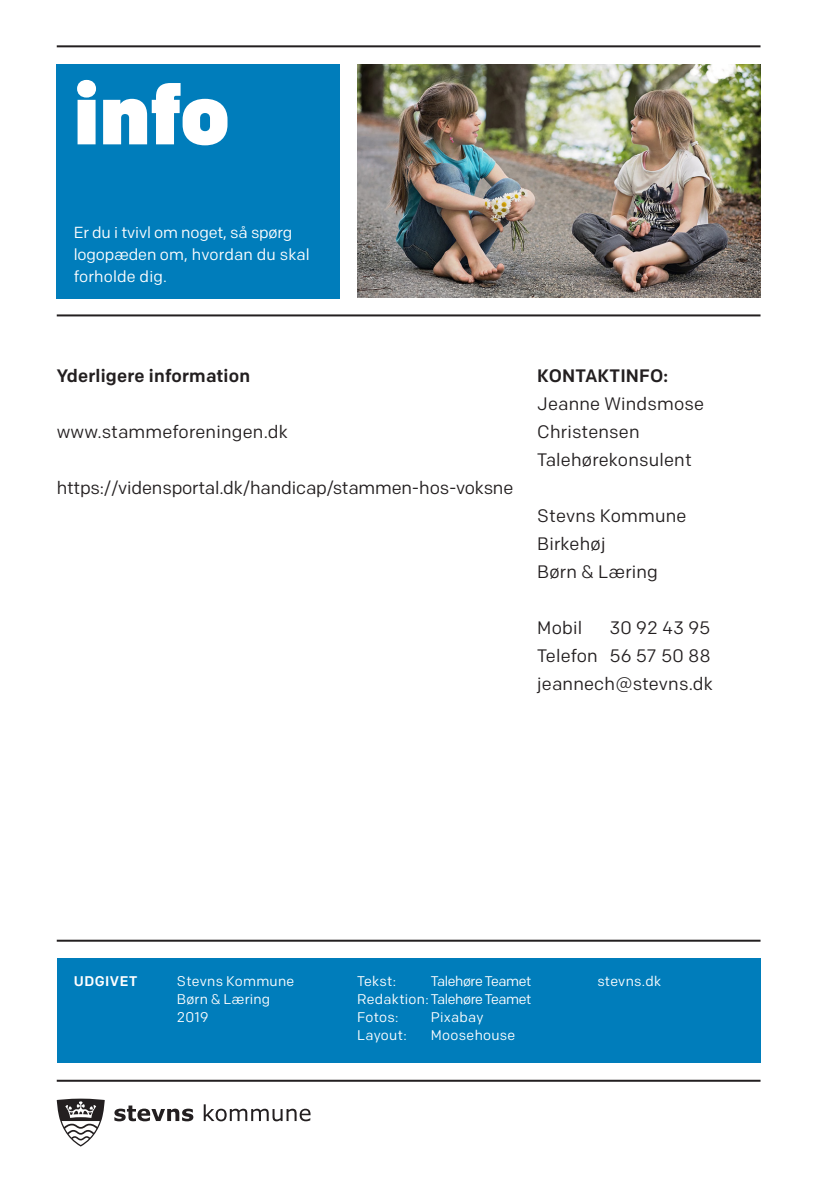
<style>
.page{position:relative;width:840px;height:1191px;background:#fff}
.page>*{position:absolute;margin:0;border:0;box-sizing:border-box;transform-origin:0 0}
.Infoboks_talformat{font:900 84px "Colfax";color:#fff}
.Navnetræk{font:18px/28px "Colfax";letter-spacing:.01em;color:#231f20}
.Navnetræk-2{font:18px "Colfax";letter-spacing:-.01em;color:#231f20}
.Navnetræk-3{font:500 18px "Colfax";letter-spacing:.01em;color:#231f20}
.Navnetræk-4{font:16px/22px "Colfax";letter-spacing:-.01em;color:#fff}
.Bagside_afsender_bok{font:14px "Colfax";letter-spacing:.015em;color:#fff}
.Bagside_afsender_bok-2{font:14px "Colfax";letter-spacing:-.03em;color:#fff}
.Bagside_afsender_bok-3{font:500 14px "Colfax";letter-spacing:.035em;color:#fff}
</style>
<div class="page">
<hr style="left:57px;top:939px;width:703px;height:2px;background:#231f20">
<svg style="left:114px;top:1105px;width:79px;height:16px"></svg>
<svg style="left:203px;top:1104px;width:107px;height:17px"></svg>
<svg style="left:57px;top:1098px;width:48px;height:48px"></svg>
<hr style="left:57px;top:1079px;width:703px;height:2px;background:#231f20">
<div style="left:57px;top:958px;width:703px;height:104px;background:#007dbb"></div>
<hr style="left:57px;top:45px;width:703px;height:2px;background:#231f20">
<hr style="left:57px;top:314px;width:703px;height:2px;background:#231f20">
<div style="left:57px;top:64px;width:283px;height:235px;background:#007dbb"></div>
<img style="left:357px;top:64px;width:403px;height:233px">
<p class="Infoboks_talformat" style="left:74px;top:63px;width:157px">info</p>
<p class="Navnetræk-4" style="left:74px;top:221px;width:237px">Er du i tvivl om noget, så spørg logopæden om, hvordan du skal forholde dig.</p>
<p class="Navnetræk-3" style="left:57px;top:364px;width:195px">Yderligere information</p>
<p class="Navnetræk" style="left:57px;top:417px;width:232px">www.stammeforeningen.dk</p>
<p class="Navnetræk-2" style="left:57px;top:476px;width:458px">https://vidensportal.dk/handicap/stammen-hos-voksne</p>
<p class="Navnetræk-3" style="left:537px;top:364px;width:132px">KONTAKTINFO:</p>
<p class="Navnetræk" style="left:537px;top:389px;width:168px">Jeanne Windsmose<br>Christensen</p>
<p class="Navnetræk" style="left:537px;top:445px;width:156px">Talehørekonsulent</p>
<p class="Navnetræk" style="left:537px;top:501px;width:151px">Stevns Kommune</p>
<p class="Navnetræk" style="left:537px;top:529px;width:122px">Birkehøj<br>Børn &amp; Læring</p>
<p class="Navnetræk" style="left:537px;top:613px;width:46px">Mobil</p>
<p class="Navnetræk" style="left:609px;top:613px;width:103px">30 92 43 95</p>
<p class="Navnetræk" style="left:537px;top:641px;width:175px">Telefon 56 57 50 88</p>
<p class="Navnetræk" style="left:537px;top:669px;width:177px">jeannech@stevns.dk</p>
<p class="Bagside_afsender_bok-3" style="left:74px;top:972px;width:65px">UDGIVET</p>
<p class="Bagside_afsender_bok" style="left:177px;top:972px;width:119px">Stevns Kommune</p>
<p class="Bagside_afsender_bok" style="left:177px;top:990px;width:95px">Børn &amp; Læring</p>
<p class="Bagside_afsender_bok" style="left:177px;top:1008px;width:33px">2019</p>
<p class="Bagside_afsender_bok" style="left:357px;top:972px;width:41px">Tekst:</p>
<p class="Bagside_afsender_bok-2" style="left:430px;top:972px;width:102px">Talehøre Teamet</p>
<p class="Bagside_afsender_bok" style="left:597px;top:972px;width:65px">stevns.dk</p>
<p class="Bagside_afsender_bok-2" style="left:357px;top:990px;width:176px">Redaktion: Talehøre Teamet</p>
<p class="Bagside_afsender_bok" style="left:357px;top:1008px;width:43px">Fotos:</p>
<p class="Bagside_afsender_bok" style="left:430px;top:1008px;width:54px">Pixabay</p>
<p class="Bagside_afsender_bok" style="left:357px;top:1026px;width:51px">Layout:</p>
<p class="Bagside_afsender_bok" style="left:430px;top:1026px;width:86px">Moosehouse</p>
</div>
